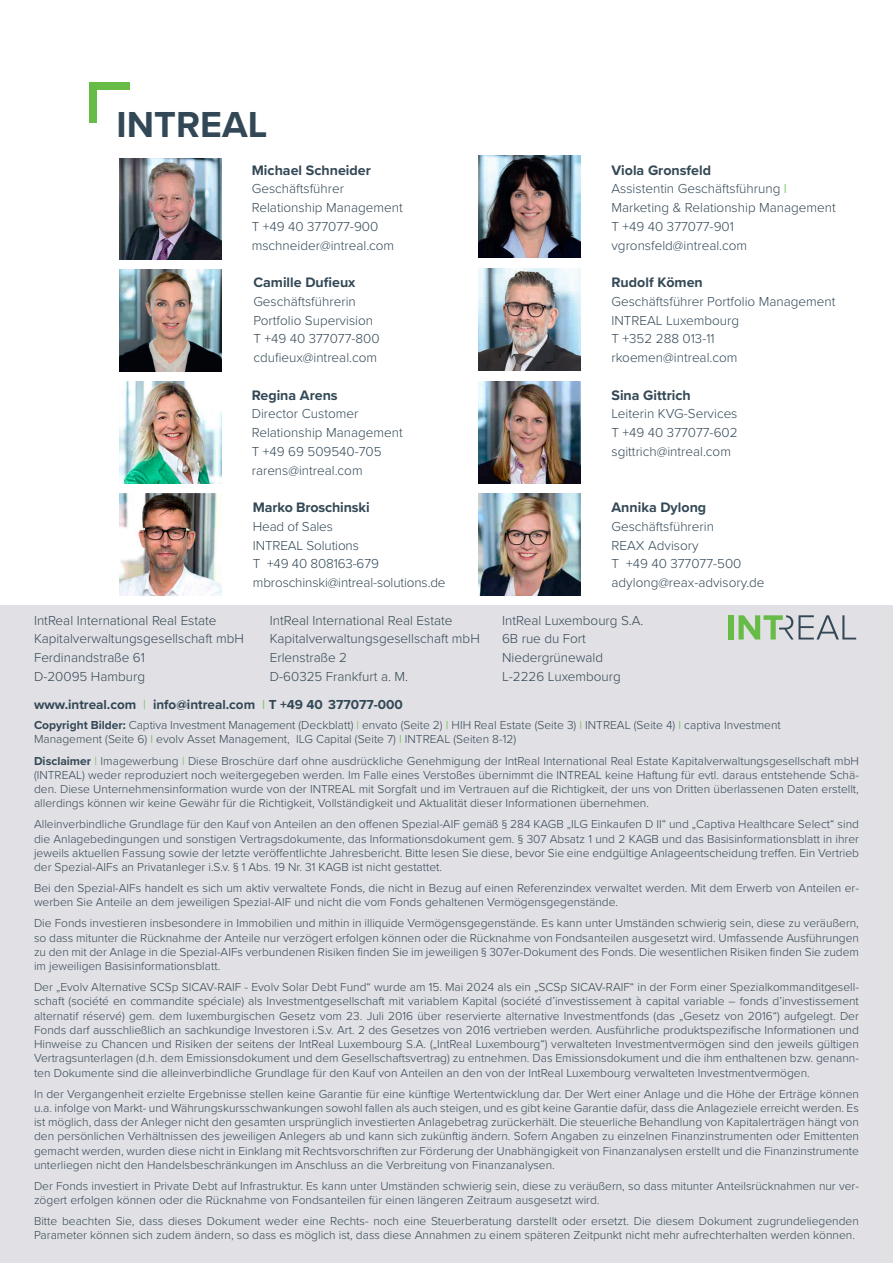
<style>
.page{position:relative;width:893px;height:1263px;background:#fff}
.page>*{position:absolute;margin:0;border:0;box-sizing:border-box;transform-origin:0 0}
.t1{font:700 37.5px "Proxima Nova";color:#334856}
.B_Copy{font:700 14.25px "Proxima Nova";color:#334856}
.B_Copy-2{font:300 13.5px/18.8px "Proxima Nova";color:#334856}
.B_Copy-3{font:700 13.5px "Proxima Nova";color:#334856}
.B_Copy-4{font:300 12px/14.2px "Proxima Nova";color:#334856;text-align:justify}
.s1{font-weight:300;color:#67bc48}
.s2{color:#67bc48}
.s3{font-weight:700}
</style>
<div class="page">
<div style="left:0;top:606px;width:893px;height:657px;background:#e1e0e4"></div>
<img style="left:478px;top:269px;width:102px;height:102px">
<img style="left:478px;top:493px;width:102px;height:102px">
<img style="left:119px;top:158px;width:102px;height:101px">
<img style="left:119px;top:381px;width:102px;height:102px">
<img style="left:478px;top:381px;width:102px;height:102px">
<img style="left:119px;top:493px;width:102px;height:102px">
<img style="left:119px;top:269px;width:102px;height:103px">
<img style="left:478px;top:156px;width:102px;height:102px">
<div style="left:89px;top:82px;width:7px;height:40px;background:#67bc48"></div>
<div style="left:89px;top:82px;width:40px;height:8px;background:#67bc48"></div>
<div style="left:729px;top:615px;width:5px;height:24px;background:#67bc48"></div>
<svg style="left:739px;top:615px;width:117px;height:24px"></svg>
<p class="t1" style="left:117px;top:97px;width:152px">INTREAL</p>
<p class="B_Copy" style="left:252px;top:159px;width:121px">Michael Schneider</p>
<p class="B_Copy-2" style="left:252px;top:179px;width:94px">Geschäftsführer</p>
<p class="B_Copy-2" style="left:252px;top:198px;width:153px">Relationship Management</p>
<p class="B_Copy-2" style="left:252px;top:216px;width:128px">T +49 40 377077-900</p>
<p class="B_Copy-2" style="left:252px;top:235px;width:144px">mschneider@intreal.com</p>
<p class="B_Copy" style="left:253px;top:272px;width:104px">Camille Dufieux</p>
<p class="B_Copy-2" style="left:253px;top:291px;width:104px">Geschäftsführerin</p>
<p class="B_Copy-2" style="left:253px;top:310px;width:121px">Portfolio Supervision</p>
<p class="B_Copy-2" style="left:253px;top:329px;width:128px">T +49 40 377077-800</p>
<p class="B_Copy-2" style="left:253px;top:348px;width:125px">cdufieux@intreal.com</p>
<p class="B_Copy" style="left:252px;top:384px;width:87px">Regina Arens</p>
<p class="B_Copy-2" style="left:252px;top:404px;width:108px">Director Customer</p>
<p class="B_Copy-2" style="left:252px;top:423px;width:153px">Relationship Management</p>
<p class="B_Copy-2" style="left:252px;top:441px;width:131px">T +49 69 509540-705</p>
<p class="B_Copy-2" style="left:252px;top:460px;width:112px">rarens@intreal.com</p>
<p class="B_Copy" style="left:253px;top:497px;width:118px">Marko Broschinski</p>
<p class="B_Copy-2" style="left:253px;top:516px;width:82px">Head of Sales</p>
<p class="B_Copy-2" style="left:253px;top:535px;width:108px">INTREAL Solutions</p>
<p class="B_Copy-2" style="left:253px;top:554px;width:128px">T +49 40 808163-679</p>
<p class="B_Copy-2" style="left:253px;top:573px;width:194px">mbroschinski@intreal-solutions.de</p>
<p class="B_Copy-2" style="left:34px;top:610px;width:184px">IntReal International Real Estate</p>
<p class="B_Copy-2" style="left:34px;top:629px;width:211px">Kapitalverwaltungsgesellschaft mbH</p>
<p class="B_Copy-2" style="left:34px;top:648px;width:112px">Ferdinandstraße 61</p>
<p class="B_Copy-2" style="left:34px;top:666px;width:113px">D-20095 Hamburg</p>
<p class="B_Copy-3" style="left:34px;top:694px;width:370px">www.intreal.com <span class="s1">|</span> info@intreal.com <span class="s1">I</span> T +49 40 377077-000</p>
<p class="B_Copy-2" style="left:270px;top:610px;width:184px">IntReal International Real Estate</p>
<p class="B_Copy-2" style="left:270px;top:629px;width:211px">Kapitalverwaltungsgesellschaft mbH</p>
<p class="B_Copy-2" style="left:270px;top:648px;width:79px">Erlenstraße 2</p>
<p class="B_Copy-2" style="left:270px;top:666px;width:140px">D-60325 Frankfurt a. M.</p>
<p class="B_Copy" style="left:611px;top:159px;width:101px">Viola Gronsfeld</p>
<p class="B_Copy-2" style="left:611px;top:179px;width:177px">Assistentin Geschäftsführung <span class="s2">I</span></p>
<p class="B_Copy-2" style="left:611px;top:198px;width:226px">Marketing &amp; Relationship Management</p>
<p class="B_Copy-2" style="left:611px;top:216px;width:124px">T +49 40 377077-901</p>
<p class="B_Copy-2" style="left:611px;top:235px;width:137px">vgronsfeld@intreal.com</p>
<p class="B_Copy" style="left:611px;top:272px;width:93px">Rudolf Kömen</p>
<p class="B_Copy-2" style="left:611px;top:291px;width:225px">Geschäftsführer Portfolio Management</p>
<p class="B_Copy-2" style="left:611px;top:310px;width:129px">INTREAL Luxembourg</p>
<p class="B_Copy-2" style="left:611px;top:329px;width:105px">T +352 288 013-11</p>
<p class="B_Copy-2" style="left:611px;top:348px;width:127px">rkoemen@intreal.com</p>
<p class="B_Copy" style="left:611px;top:384px;width:81px">Sina Gittrich</p>
<p class="B_Copy-2" style="left:611px;top:404px;width:128px">Leiterin KVG-Services</p>
<p class="B_Copy-2" style="left:611px;top:423px;width:128px">T +49 40 377077-602</p>
<p class="B_Copy-2" style="left:611px;top:441px;width:121px">sgittrich@intreal.com</p>
<p class="B_Copy" style="left:611px;top:497px;width:96px">Annika Dylong</p>
<p class="B_Copy-2" style="left:611px;top:516px;width:104px">Geschäftsführerin</p>
<p class="B_Copy-2" style="left:611px;top:535px;width:89px">REAX Advisory</p>
<p class="B_Copy-2" style="left:611px;top:554px;width:131px">T +49 40 377077-500</p>
<p class="B_Copy-2" style="left:611px;top:573px;width:155px">adylong@reax-advisory.de</p>
<p class="B_Copy-2" style="left:502px;top:610px;width:143px">IntReal Luxembourg S.A.</p>
<p class="B_Copy-2" style="left:502px;top:629px;width:120px">6B rue du Fort<br>Niedergrünewald<br>L-2226 Luxembourg</p>
<p class="B_Copy-4" style="left:34px;top:717px;width:748px"><span class="s3">Copyright Bilder:</span> Captiva Investment Management (Deckblatt) <span class="s2">|</span> envato (Seite 2) <span class="s2">I</span> HIH Real Estate (Seite 3) <span class="s2">I</span> INTREAL (Seite 4) <span class="s2">I</span> captiva Investment<br>Management (Seite 6) <span class="s2">I</span> evolv Asset Management, ILG Capital (Seite 7) <span class="s2">I</span> INTREAL (Seiten 8-12)</p>
<p class="B_Copy-4" style="left:34px;top:753px;width:826px"><span class="s3">Disclaimer</span> <span class="s2">|</span> Imagewerbung <span class="s2">|</span> Diese Broschüre darf ohne ausdrückliche Genehmigung der IntReal International Real Estate Kapitalverwaltungsgesellschaft mbH (INTREAL) weder reproduziert noch weitergegeben werden. Im Falle eines Verstoßes übernimmt die INTREAL keine Haftung für evtl. daraus entstehende Schä&shy;den. Diese Unternehmensinformation wurde von der INTREAL mit Sorgfalt und im Vertrauen auf die Richtigkeit, der uns von Dritten überlassenen Daten erstellt, allerdings können wir keine Gewähr für die Richtigkeit, Vollständigkeit und Aktualität dieser Informationen übernehmen.</p>
<p class="B_Copy-4" style="left:34px;top:817px;width:826px">Alleinverbindliche Grundlage für den Kauf von Anteilen an den offenen Spezial-AIF gemäß § 284 KAGB „ILG Einkaufen D II“ und „Captiva Healthcare Select“ sind die Anlagebedingungen und sonstigen Vertragsdokumente, das Informationsdokument gem. § 307 Absatz 1 und 2 KAGB und das Basisinformationsblatt in ihrer jeweils aktuellen Fassung sowie der letzte veröffentlichte Jahresbericht. Bitte lesen Sie diese, bevor Sie eine endgültige Anlageentscheidung treffen. Ein Vertrieb der Spezial-AIFs an Privatanleger i.S.v. § 1 Abs. 19 Nr. 31 KAGB ist nicht gestattet.</p>
<p class="B_Copy-4" style="left:34px;top:880px;width:826px">Bei den Spezial-AIFs handelt es sich um aktiv verwaltete Fonds, die nicht in Bezug auf einen Referenzindex verwaltet werden. Mit dem Erwerb von Anteilen er&shy;werben Sie Anteile an dem jeweiligen Spezial-AIF und nicht die vom Fonds gehaltenen Vermögensgegenstände.</p>
<p class="B_Copy-4" style="left:34px;top:916px;width:826px">Die Fonds investieren insbesondere in Immobilien und mithin in illiquide Vermögensgegenstände. Es kann unter Umständen schwierig sein, diese zu veräußern, so dass mitunter die Rücknahme der Anteile nur verzögert erfolgen können oder die Rücknahme von Fondsanteilen ausgesetzt wird. Umfassende Ausführungen zu den mit der Anlage in die Spezial-AIFs verbundenen Risiken finden Sie im jeweiligen § 307er-Dokument des Fonds. Die wesentlichen Risiken finden Sie zudem im jeweiligen Basisinformationsblatt.</p>
<p class="B_Copy-4" style="left:34px;top:979px;width:826px">Der „Evolv Alternative SCSp SICAV-RAIF - Evolv Solar Debt Fund“ wurde am 15. Mai 2024 als ein „SCSp SICAV-RAIF“ in der Form einer Spezialkommanditgesell&shy;schaft (société en commandite spéciale) als Investmentgesellschaft mit variablem Kapital (société d’investissement à capital variable – fonds d’investissement alternatif réservé) gem. dem luxemburgischen Gesetz vom 23. Juli 2016 über reservierte alternative Investmentfonds (das „Gesetz von 2016“) aufgelegt. Der Fonds darf ausschließlich an sachkundige Investoren i.S.v. Art. 2 des Gesetzes von 2016 vertrieben werden. Ausführliche produktspezifische Informationen und Hinweise zu Chancen und Risiken der seitens der IntReal Luxembourg S.A. („IntReal Luxembourg“) verwalteten Investmentvermögen sind den jeweils gültigen Vertragsunterlagen (d.h. dem Emissionsdokument und dem Gesellschaftsvertrag) zu entnehmen. Das Emissionsdokument und die ihm enthaltenen bzw. genann&shy;ten Dokumente sind die alleinverbindliche Grundlage für den Kauf von Anteilen an den von der IntReal Luxembourg verwalteten Investmentvermögen.</p>
<p class="B_Copy-4" style="left:34px;top:1086px;width:826px">In der Vergangenheit erzielte Ergebnisse stellen keine Garantie für eine künftige Wertentwicklung dar. Der Wert einer Anlage und die Höhe der Erträge können u.a. infolge von Markt- und Währungskursschwankungen sowohl fallen als auch steigen, und es gibt keine Garantie dafür, dass die Anlageziele erreicht werden. Es ist möglich, dass der Anleger nicht den gesamten ursprünglich investierten Anlagebetrag zurückerhält. Die steuerliche Behandlung von Kapitalerträgen hängt von den persönlichen Verhältnissen des jeweiligen Anlegers ab und kann sich zukünftig ändern. Sofern Angaben zu einzelnen Finanzinstrumenten oder Emittenten gemacht werden, wurden diese nicht in Einklang mit Rechtsvorschriften zur Förderung der Unabhängigkeit von Finanzanalysen erstellt und die Finanzinstrumente unterliegen nicht den Handelsbeschränkungen im Anschluss an die Verbreitung von Finanzanalysen.</p>
<p class="B_Copy-4" style="left:34px;top:1178px;width:826px">Der Fonds investiert in Private Debt auf Infrastruktur. Es kann unter Umständen schwierig sein, diese zu veräußern, so dass mitunter Anteilsrücknahmen nur ver&shy;zögert erfolgen können oder die Rücknahme von Fondsanteilen für einen längeren Zeitraum ausgesetzt wird.</p>
<p class="B_Copy-4" style="left:34px;top:1213px;width:826px">Bitte beachten Sie, dass dieses Dokument weder eine Rechts- noch eine Steuerberatung darstellt oder ersetzt. Die diesem Dokument zugrundeliegenden<br>Parameter können sich zudem ändern, so dass es möglich ist, dass diese Annahmen zu einem späteren Zeitpunkt nicht mehr aufrechterhalten werden können.</p>
</div>
